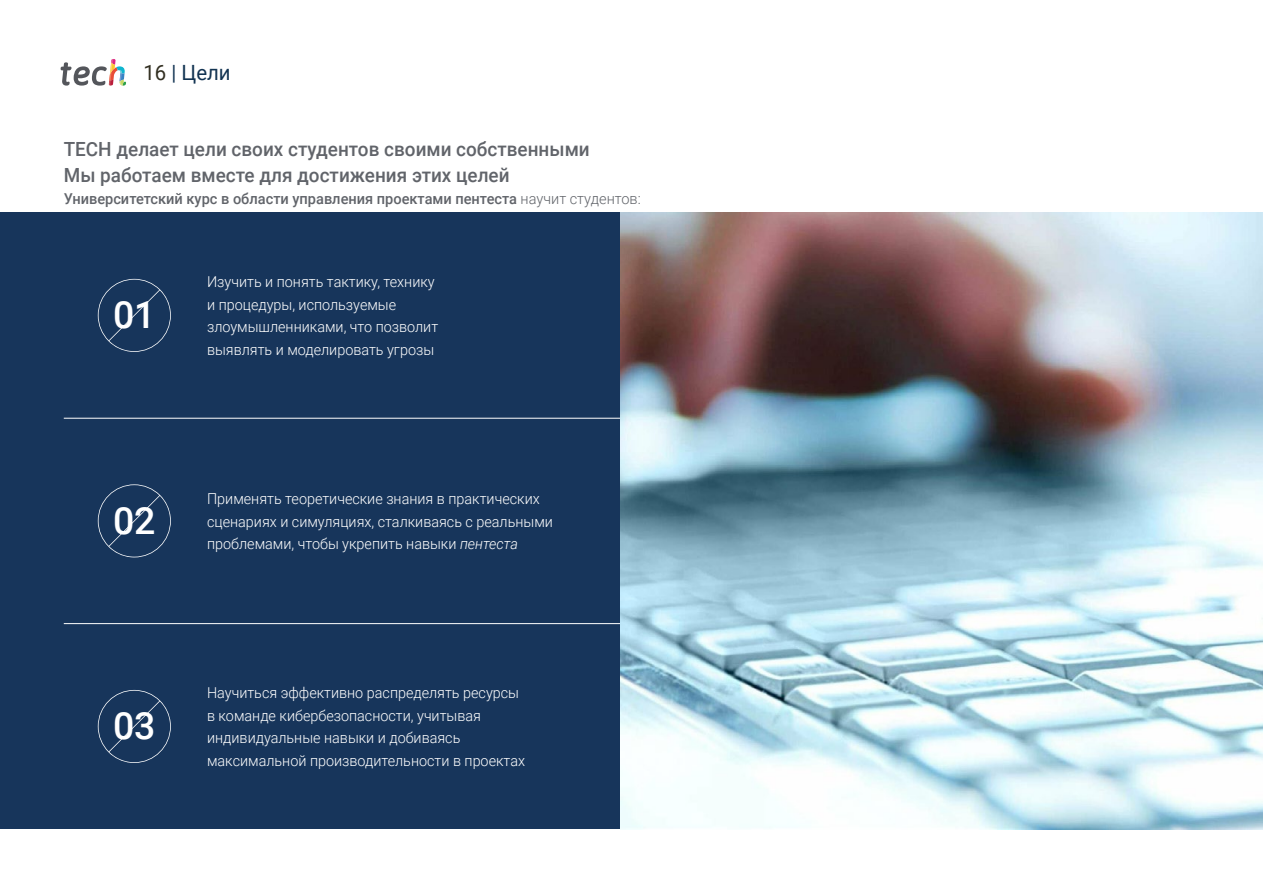
<style>
.page{position:relative;width:1263px;height:893px;background:#fff}
.page>*{position:absolute;margin:0;border:0;box-sizing:border-box;transform-origin:0 0}
.t1{font:500 37.5px "Roboto";color:#fff}
.t2{font:21px "Roboto";color:#123352}
.t3{font:500 19.5px/25.5px "Roboto";color:#61646a}
.t4{font:300 15px/22.5px "Roboto";color:#fff;scale:.96 1}
.t5{font:500 15px "Roboto";color:#61646a}
.s1{color:#312e20}
.s2{font-weight:300}
.s3{font-style:italic}
</style>
<div class="page">
<div style="left:0;top:213px;width:621px;height:616px;background:#17355b"></div>
<svg style="left:98px;top:279px;width:73px;height:73px"></svg>
<svg style="left:98px;top:484px;width:73px;height:73px"></svg>
<svg style="left:98px;top:690px;width:73px;height:73px"></svg>
<hr style="left:64px;top:418px;width:1199px;height:1px;background:#fff">
<hr style="left:64px;top:623px;width:1199px;height:1px;background:#fff">
<img style="left:621px;top:213px;width:642px;height:616px">
<svg style="left:61px;top:59px;width:65px;height:27px"></svg>
<h2 class="t2" style="left:144px;top:57px;width:89px"><span class="s1">16</span> | Цели</h2>
<h3 class="t3" style="left:64px;top:136px;width:527px">TECH делает цели своих студентов своими собственными<br>Мы работаем вместе для достижения этих целей</h3>
<p class="t5" style="left:64px;top:188px;width:578px">Университетский курс в области управления проектами пентеста <span class="s2">научит студентов:</span></p>
<h1 class="t1" style="left:113px;top:288px;width:44px">01</h1>
<p class="t4" style="left:207px;top:270px;width:242px">Изучить и понять тактику, технику и процедуры, используемые злоумышленниками, что позволит выявлять и моделировать угрозы</p>
<h1 class="t1" style="left:113px;top:494px;width:44px">02</h1>
<p class="t4" style="left:207px;top:487px;width:362px">Применять теоретические знания в практических сценариях и симуляциях, сталкиваясь с реальными проблемами, чтобы укрепить навыки <span class="s3">пентеста</span></p>
<h1 class="t1" style="left:113px;top:699px;width:44px">03</h1>
<p class="t4" style="left:207px;top:681px;width:333px">Научиться эффективно распределять ресурсы в команде кибербезопасности, учитывая индивидуальные навыки и добиваясь максимальной производительности в проектах</p>
</div>
